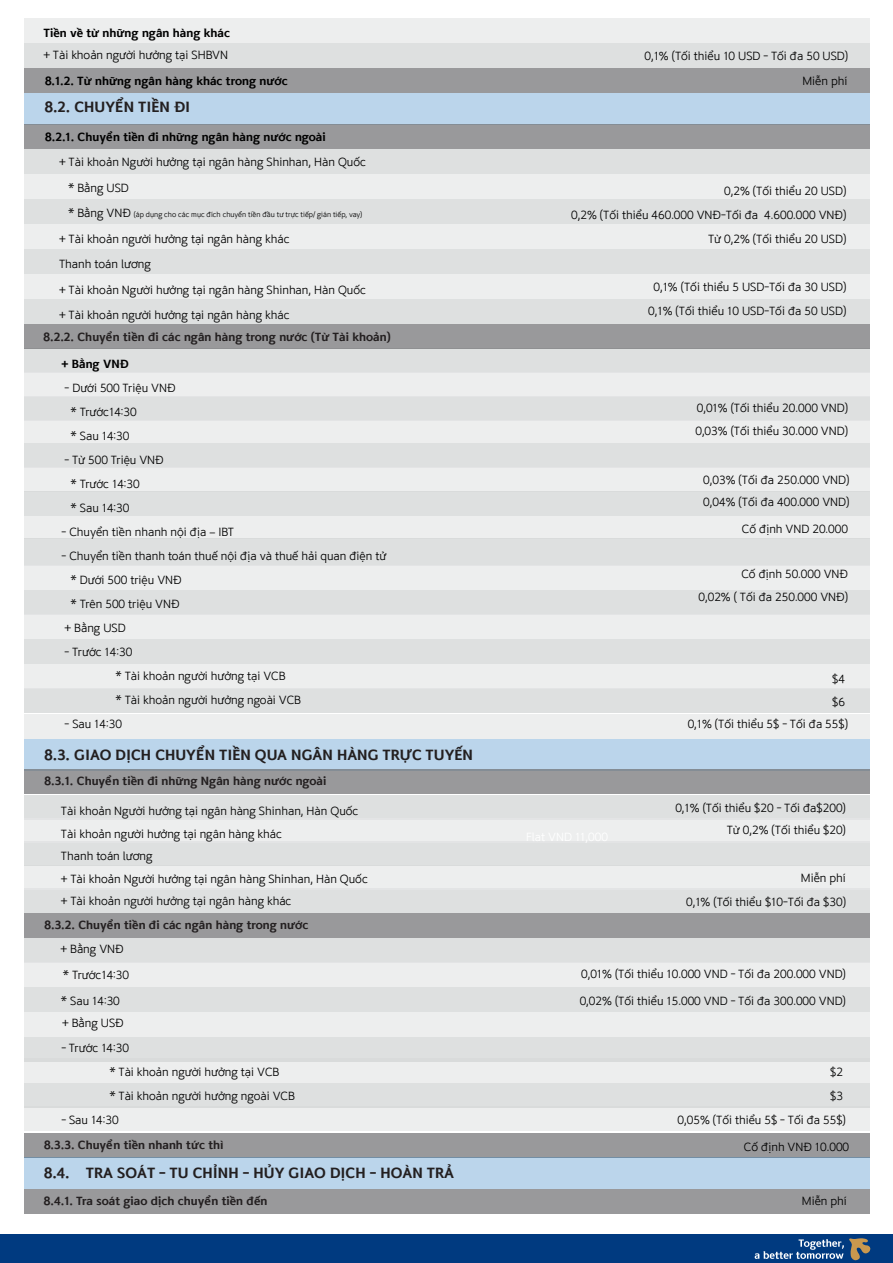
<style>
.page{position:relative;width:893px;height:1263px;background:#fff}
.page>*{position:absolute;margin:0;border:0;box-sizing:border-box;transform-origin:0 0}
.t1{font:700 15px "Shinhan";color:#231f20}
.t2{font:300 12px/24px "Shinhan";color:#000}
.t3{font:700 12px "Shinhan";color:#231f20}
.t4{font:700 12px "Shinhan";color:#000}
.t5{font:300 7.5px "Shinhan";color:#000}
.s1{font-size:12px}
.s2{font-family:"Myriad Pro";font-weight:400}
</style>
<div class="page">
<div style="left:24px;top:1012px;width:846px;height:25px;background:#edeeee"></div>
<div style="left:24px;top:1106px;width:846px;height:25px;background:#edeeee"></div>
<div style="left:24px;top:1083px;width:846px;height:25px;background:#dee0e0"></div>
<div style="left:24px;top:1058px;width:846px;height:25px;background:#edeeee"></div>
<div style="left:24px;top:888px;width:846px;height:25px;background:#dee0e0"></div>
<div style="left:24px;top:865px;width:846px;height:25px;background:#edeeee"></div>
<div style="left:24px;top:396px;width:846px;height:25px;background:#dee0e0"></div>
<div style="left:24px;top:421px;width:846px;height:22px;background:#edeeee"></div>
<div style="left:24px;top:443px;width:846px;height:25px;background:#dee0e0"></div>
<div style="left:24px;top:467px;width:846px;height:25px;background:#edeeee"></div>
<div style="left:24px;top:491px;width:846px;height:25px;background:#dee0e0"></div>
<div style="left:24px;top:516px;width:846px;height:22px;background:#edeeee"></div>
<div style="left:24px;top:739px;width:846px;height:31px;background:#bbd5eb"></div>
<div style="left:24px;top:769px;width:846px;height:25px;background:#99999b"></div>
<div style="left:24px;top:913px;width:846px;height:25px;background:#99999b"></div>
<div style="left:24px;top:149px;width:846px;height:25px;background:#dee0e0"></div>
<div style="left:24px;top:174px;width:846px;height:25px;background:#edeeee"></div>
<div style="left:24px;top:199px;width:846px;height:25px;background:#dee0e0"></div>
<div style="left:24px;top:224px;width:846px;height:25px;background:#edeeee"></div>
<div style="left:24px;top:249px;width:846px;height:25px;background:#dee0e0"></div>
<div style="left:24px;top:274px;width:846px;height:25px;background:#edeeee"></div>
<div style="left:24px;top:299px;width:846px;height:25px;background:#dee0e0"></div>
<div style="left:24px;top:348px;width:846px;height:24px;background:#dee0e0"></div>
<div style="left:24px;top:372px;width:846px;height:24px;background:#edeeee"></div>
<div style="left:24px;top:538px;width:846px;height:27px;background:#dee0e0"></div>
<div style="left:24px;top:565px;width:846px;height:25px;background:#edeeee"></div>
<div style="left:24px;top:639px;width:846px;height:25px;background:#dee0e0"></div>
<div style="left:24px;top:938px;width:846px;height:24px;background:#dee0e0"></div>
<div style="left:24px;top:987px;width:846px;height:25px;background:#dee0e0"></div>
<div style="left:24px;top:962px;width:846px;height:25px;background:#edeeee"></div>
<div style="left:24px;top:590px;width:846px;height:24px;background:#dee0e0"></div>
<div style="left:24px;top:614px;width:846px;height:25px;background:#edeeee"></div>
<div style="left:24px;top:688px;width:846px;height:25px;background:#dee0e0"></div>
<div style="left:24px;top:664px;width:846px;height:25px;background:#edeeee"></div>
<div style="left:24px;top:714px;width:846px;height:25px;background:#edeeee"></div>
<div style="left:24px;top:324px;width:846px;height:25px;background:#99999b"></div>
<div style="left:24px;top:841px;width:846px;height:25px;background:#dee0e0"></div>
<div style="left:24px;top:795px;width:846px;height:24px;background:#dee0e0"></div>
<div style="left:24px;top:818px;width:846px;height:25px;background:#edeeee"></div>
<div style="left:24px;top:1037px;width:846px;height:24px;background:#dee0e0"></div>
<div style="left:24px;top:1133px;width:846px;height:25px;background:#99999b"></div>
<div style="left:24px;top:1158px;width:846px;height:31px;background:#bbd5eb"></div>
<div style="left:24px;top:1189px;width:846px;height:25px;background:#99999b"></div>
<div style="left:24px;top:18px;width:846px;height:25px;background:#edeeee"></div>
<div style="left:24px;top:43px;width:846px;height:25px;background:#dee0e0"></div>
<div style="left:24px;top:68px;width:846px;height:25px;background:#99999b"></div>
<div style="left:24px;top:93px;width:846px;height:31px;background:#bbd5eb"></div>
<div style="left:24px;top:124px;width:846px;height:25px;background:#99999b"></div>
<div style="left:0;top:1234px;width:893px;height:29px;background:#003a80"></div>
<svg style="left:755px;top:1238px;width:116px;height:22px"></svg>
<p class="t4" style="left:43px;top:24px;width:188px">Tiền về từ những ngân hàng khác</p>
<p class="t2" style="left:43px;top:43px;width:186px">+ Tài khoản người hưởng tại SHBVN</p>
<p class="t4" style="left:45px;top:72px;width:244px">8.1.2. Từ những ngân hàng khác trong nước</p>
<p class="t1" style="left:45px;top:96px;width:147px">8.2. CHUYỂN TIỀN ĐI</p>
<p class="t4" style="left:45px;top:128px;width:282px">8.2.1. Chuyển tiền đi những ngân hàng nước ngoài</p>
<p class="t2" style="left:68px;top:149px;width:299px;line-height:25.5px;text-indent:-9px">+ Tài khoản Người hưởng tại ngân hàng Shinhan, Hàn Quốc * Bằng USD</p>
<p class="t5" style="left:68px;top:209px;width:296px"><span class="s1">* Bằng VNĐ</span> (áp dụng cho các mục đích chuyển tiền đầu tư trực tiếp/ gián tiếp, vay)</p>
<p class="t2" style="left:59px;top:226px;width:308px;line-height:25.5px">+ Tài khoản người hưởng tại ngân hàng khác<br>Thanh toán lương<br>+ Tài khoản Người hưởng tại ngân hàng Shinhan, Hàn Quốc + Tài khoản người hưởng tại ngân hàng khác</p>
<p class="t4" style="left:62px;top:355px;width:68px">+ Bằng VNĐ</p>
<p class="t2" style="left:71px;top:375px;width:106px;text-indent:-6px">- Dưới 500 Triệu VNĐ * Trước14:30<br>* Sau 14:30</p>
<p class="t2" style="left:71px;top:447px;width:95px;text-indent:-6px">- Từ 500 Triệu VNĐ * Trước 14:30<br>* Sau 14:30</p>
<p class="t2" style="left:62px;top:519px;width:174px">- Chuyển tiền nhanh nội địa <span class="s2">–</span> IBT</p>
<p class="t2" style="left:62px;top:543px;width:326px">- Chuyển tiền thanh toán thuế nội địa và thuế hải quan điện tử</p>
<p class="t2" style="left:71px;top:567px;width:113px">* Dưới 500 triệu VNĐ</p>
<p class="t2" style="left:71px;top:591px;width:110px">* Trên 500 triệu VNĐ</p>
<p class="t2" style="left:65px;top:615px;width:63px">+ Bằng USD</p>
<p class="t2" style="left:116px;top:639px;width:187px;text-indent:-51px">- Trước 14:30<br>* Tài khoản người hưởng tại VCB<br>* Tài khoản người hưởng ngoài VCB</p>
<p class="t2" style="left:65px;top:711px;width:59px">- Sau 14:30</p>
<p class="t3" style="left:44px;top:329px;width:349px">8.2.2. Chuyển tiền đi các ngân hàng trong nước (Từ Tài khoản)</p>
<p class="t1" style="left:45px;top:744px;width:430px">8.3. GIAO DỊCH CHUYỂN TIỀN QUA NGÂN HÀNG TRỰC TUYẾN</p>
<p class="t3" style="left:44px;top:772px;width:284px">8.3.1. Chuyển tiền đi những Ngân hàng nước ngoài</p>
<p class="t2" style="left:61px;top:799px;width:308px;line-height:22.5px">Tài khoản Người hưởng tại ngân hàng Shinhan, Hàn Quốc Tài khoản người hưởng tại ngân hàng khác<br>Thanh toán lương<br>+ Tài khoản Người hưởng tại ngân hàng Shinhan, Hàn Quốc + Tài khoản người hưởng tại ngân hàng khác</p>
<p class="t3" style="left:44px;top:916px;width:265px">8.3.2. Chuyển tiền đi các ngân hàng trong nước</p>
<p class="t2" style="left:61px;top:936px;width:65px">+ Bằng VNĐ</p>
<p class="t2" style="left:61px;top:962px;width:70px;line-height:25.5px">* Trước14:30 * Sau 14:30</p>
<p class="t2" style="left:62px;top:1010px;width:63px">+ Bằng USĐ</p>
<p class="t2" style="left:109px;top:1035px;width:187px;text-indent:-48px">- Trước 14:30<br>* Tài khoản người hưởng tại VCB<br>* Tài khoản người hưởng ngoài VCB</p>
<p class="t2" style="left:61px;top:1107px;width:59px">- Sau 14:30</p>
<p class="t3" style="left:44px;top:1137px;width:181px">8.3.3. Chuyển tiền nhanh tức thì</p>
<p class="t1" style="left:44px;top:1162px;width:411px">8.4. TRA SOÁT - TU CHỈNH - HỦY GIAO DỊCH - HOÀN TRẢ</p>
<p class="t3" style="left:44px;top:1192px;width:225px">8.4.1. Tra soát giao dịch chuyển tiền đến</p>
<p class="t2" style="left:644px;top:44px;width:205px">0,1% (Tối thiểu 10 USD - Tối đa 50 USD)</p>
<p class="t2" style="left:802px;top:68px;width:46px">Miễn phí</p>
<p class="t2" style="left:571px;top:178px;width:277px;text-align:right">0,2% (Tối thiểu 20 USD)<br>0,2% (Tối thiểu 460.000 VNĐ-Tối đa 4.600.000 VNĐ)<br>Từ 0,2% (Tối thiểu 20 USD)</p>
<p class="t2" style="left:648px;top:274px;width:200px;text-align:center">0,1% (Tối thiểu 5 USD-Tối đa 30 USD)<br>0,1% (Tối thiểu 10 USD-Tối đa 50 USD)</p>
<p class="t2" style="left:695px;top:396px;width:154px;line-height:22.5px">0,01% (Tối thiểu 20.000 VND)<br>0,03% (Tối thiểu 30.000 VND)</p>
<p class="t2" style="left:703px;top:468px;width:148px;line-height:22.5px">0,03% (Tối đa 250.000 VND)<br>0,04% (Tối đa 400.000 VND)</p>
<p class="t2" style="left:742px;top:517px;width:108px">Cố định VND 20.000</p>
<p class="t2" style="left:698px;top:563px;width:151px;line-height:22.5px;text-align:right">Cố định 50.000 VNĐ<br>0,02% ( Tối đa 250.000 VNĐ)</p>
<p class="t2" style="left:688px;top:668px;width:162px;line-height:22.5px;text-align:right">$4<br>$6<br>0,1% (Tối thiểu 5$ - Tối đa 55$)</p>
<p class="t2" style="left:675px;top:796px;width:172px;line-height:22.5px;text-align:right">0,1% (Tối thiểu $20 - Tối đa$200)<br>Từ 0,2% (Tối thiểu $20)</p>
<p class="t2" style="left:686px;top:865px;width:161px;text-align:right">Miễn phí<br>0,1% (Tối thiểu $10-Tối đa $30)</p>
<p class="t2" style="left:581px;top:961px;width:266px">0,01% (Tối thiểu 10.000 VND - Tối đa 200.000 VND)</p>
<p class="t2" style="left:580px;top:988px;width:268px">0,02% (Tối thiểu 15.000 VND - Tối đa 300.000 VND)</p>
<p class="t2" style="left:678px;top:1060px;width:170px;text-align:right">$2<br>$3<br>0,05% (Tối thiểu 5$ - Tối đa 55$)</p>
<p class="t2" style="left:744px;top:1134px;width:107px">Cố định VNĐ 10.000</p>
<p class="t2" style="left:802px;top:1189px;width:46px">Miễn phí</p>
</div>
